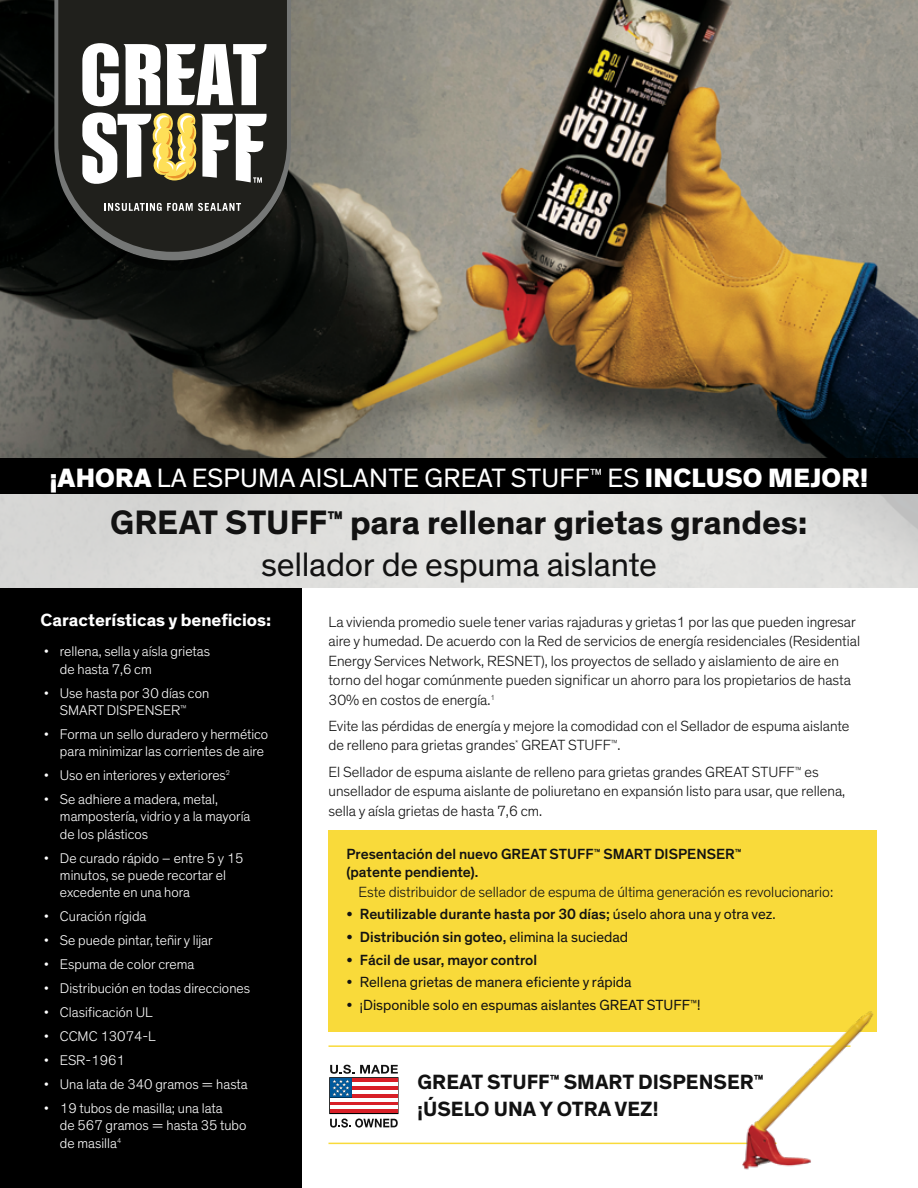
<style>
.page{position:relative;width:918px;height:1188px;background:#fff}
.page>*{position:absolute;margin:0;border:0;box-sizing:border-box;transform-origin:0 0}
.t1{font:700 34.5px/41.4px "Dow Corporate";letter-spacing:-.005em;color:#121212;text-align:center}
.t2{font:27px "Dow Corporate";letter-spacing:.01em;color:#fff}
.t3{font:700 21px/27px "Dow Corporate";color:#121212}
.t4{font:700 18px "Dow Corporate";color:#fff}
.t5{font:300 15px/19.5px "Dow Corporate";color:#121212}
.t6{font:500 15px/18px "Dow Corporate";color:#121212}
.t7{font:15px "Dow Corporate";color:#121212}
.t8{font:300 14.25px/17.2px "Dow Corporate";color:#fff}
.s1{font-weight:800}
.s2{font-weight:400}
</style>
<div class="page">
<div style="left:0;top:588px;width:302px;height:600px;background:#000"></div>
<img style="left:0;top:0;width:918px;height:459px">
<div style="left:0;top:494px;width:918px;height:94px;background:#dfdfdd"></div>
<div style="left:0;top:459px;width:918px;height:35px;background:#000"></div>
<svg style="left:54px;top:0;width:237px;height:260px;background:#484a49"></svg>
<svg style="left:58px;top:0;width:229px;height:252px;background:#20201c"></svg>
<svg style="left:63px;top:43px;width:220px;height:228px"></svg>
<div style="left:328px;top:831px;width:550px;height:201px;background:#f9da3a"></div>
<hr style="left:328px;top:1045px;width:522px;height:2px;background:#f9da3a">
<hr style="left:328px;top:1143px;width:449px;height:1px;background:#f9da3a">
<img style="left:717px;top:999px;width:161px;height:171px">
<div style="left:329px;top:1077px;width:70px;height:37px;border:1px solid #000"></div>
<svg style="left:330px;top:1119px;width:68px;height:9px"></svg>
<svg style="left:360px;top:1065px;width:38px;height:9px"></svg>
<hr style="left:352px;top:1078px;width:46px;height:4px;background:#d81f27">
<hr style="left:352px;top:1082px;width:46px;height:4px;background:#fff">
<hr style="left:352px;top:1090px;width:46px;height:4px;background:#fff">
<hr style="left:352px;top:1086px;width:46px;height:4px;background:#d81f27">
<hr style="left:352px;top:1094px;width:46px;height:4px;background:#d81f27">
<hr style="left:330px;top:1102px;width:68px;height:3px;background:#d81f27">
<hr style="left:330px;top:1098px;width:68px;height:4px;background:#fff">
<hr style="left:330px;top:1105px;width:68px;height:4px;background:#fff">
<hr style="left:330px;top:1109px;width:68px;height:4px;background:#d81f27">
<svg style="left:330px;top:1065px;width:24px;height:33px"></svg>
<h2 class="t2" style="left:50px;top:462px;width:820px"><span class="s1">¡AHORA</span> LA ESPUMA AISLANTE GREAT STUFF<sup>™</sup> ES <span class="s1">INCLUSO MEJOR!</span></h2>
<h1 class="t1" style="left:110px;top:503px;width:699px">GREAT STUFF<sup>™</sup> para rellenar grietas grandes: <span class="s2">sellador de espuma aislante</span></h1>
<p class="t4" style="left:40px;top:608px;width:232px">Características y beneficios:</p>
<p class="t8" style="left:60px;top:643px;width:152px;text-indent:-16px">• rellena, sella y aísla grietas de hasta 7,6 cm</p>
<p class="t8" style="left:44px;top:685px;width:167px;text-align:center">• Use hasta por 30 días con<br>SMART DISPENSER<sup>™</sup></p>
<p class="t8" style="left:44px;top:726px;width:226px;text-align:right">• Forma un sello duradero y hermético para minimizar las corrientes de aire</p>
<p class="t8" style="left:44px;top:767px;width:188px">• Uso en interiores y exteriores<sup>2</sup></p>
<p class="t8" style="left:60px;top:791px;width:192px;text-indent:-16px">• Se adhiere a madera, metal, mampostería, vidrio y a la mayoría de los plásticos</p>
<p class="t8" style="left:60px;top:850px;width:185px;text-indent:-16px">• De curado rápido – entre 5 y 15 minutos, se puede recortar el excedente en una hora</p>
<p class="t8" style="left:44px;top:908px;width:104px">• Curación rígida</p>
<p class="t8" style="left:44px;top:932px;width:171px">• Se puede pintar, teñir y lijar</p>
<p class="t8" style="left:44px;top:956px;width:152px">• Espuma de color crema</p>
<p class="t8" style="left:44px;top:980px;width:208px">• Distribución en todas direcciones</p>
<p class="t8" style="left:44px;top:1004px;width:111px">• Clasificación UL</p>
<p class="t8" style="left:44px;top:1028px;width:114px">• CCMC 13074-L</p>
<p class="t8" style="left:44px;top:1052px;width:83px">• ESR-1961</p>
<p class="t8" style="left:44px;top:1076px;width:206px">• Una lata de 340 gramos = hasta</p>
<p class="t8" style="left:60px;top:1100px;width:188px;text-indent:-16px">• 19 tubos de masilla; una lata<br>de 567 gramos = hasta 35 tubo de masilla<sup>4</sup></p>
<p class="t5" style="left:328px;top:612px;width:533px">La vivienda promedio suele tener varias rajaduras y grietas1 por las que pueden ingresar aire y humedad. De acuerdo con la Red de servicios de energía residenciales (Residential Energy Services Network, RESNET), los proyectos de sellado y aislamiento de aire en torno del hogar comúnmente pueden significar un ahorro para los propietarios de hasta 30% en costos de energía.<sup>1</sup></p>
<p class="t5" style="left:328px;top:716px;width:523px">Evite las pérdidas de energía y mejore la comodidad con el Sellador de espuma aislante de relleno para grietas grandes<sup>*</sup> GREAT STUFF<sup>™</sup>.</p>
<p class="t5" style="left:329px;top:762px;width:518px">El Sellador de espuma aislante de relleno para grietas grandes GREAT STUFF<sup>™</sup> es unsellador de espuma aislante de poliuretano en expansión listo para usar, que rellena, sella y aísla grietas de hasta 7,6 cm.</p>
<p class="t6" style="left:346px;top:845px;width:397px">Presentación del nuevo GREAT STUFF<sup>™</sup> SMART DISPENSER<sup>™ </sup>(patente pendiente).</p>
<p class="t5" style="left:358px;top:882px;width:476px">Este distribuidor de sellador de espuma de última generación es revolucionario:</p>
<p class="t6" style="left:346px;top:905px;width:431px">• Reutilizable durante hasta por 30 días; <span class="s2">úselo ahora una y otra vez.</span></p>
<p class="t6" style="left:346px;top:928px;width:283px">• Distribución sin goteo, <span class="s2">elimina la suciedad</span></p>
<p class="t6" style="left:346px;top:951px;width:192px">• Fácil de usar, mayor control</p>
<p class="t7" style="left:346px;top:974px;width:287px">• Rellena grietas de manera eficiente y rápida</p>
<p class="t7" style="left:346px;top:996px;width:355px">• ¡Disponible solo en espumas aislantes GREAT STUFF<sup>™</sup>!</p>
<h3 class="t3" style="left:418px;top:1069px;width:348px">GREAT STUFF<sup>™</sup> SMART DISPENSER<sup>™ </sup>¡ÚSELO UNA Y OTRA VEZ!</h3>
</div>
